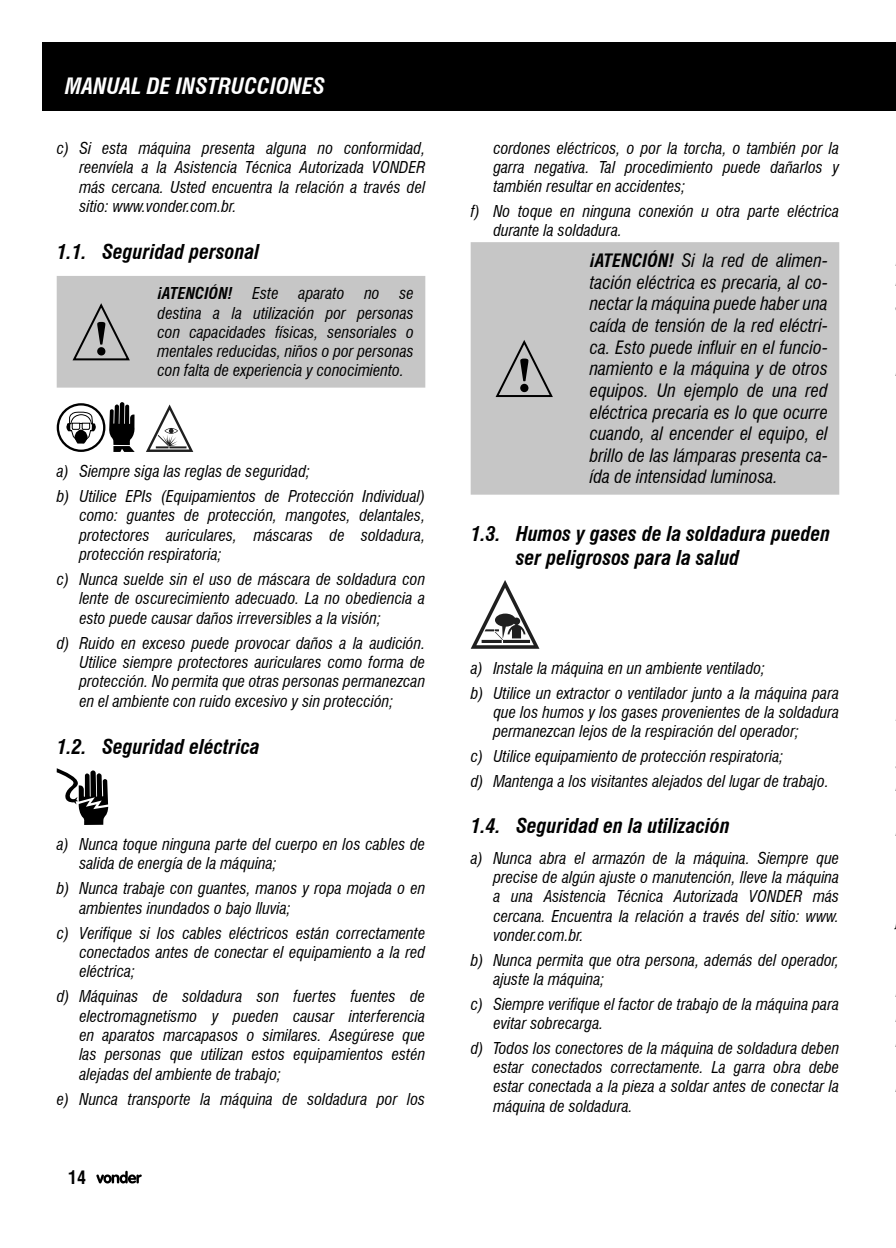
<style>
.page{position:relative;width:896px;height:1248px;background:#fff}
.page>*{position:absolute;margin:0;border:0;box-sizing:border-box;transform-origin:0 0}
.t1{font:italic 700 condensed 22px "Swiss 721 BT";color:#fff}
.t2{font:italic 700 condensed 20px/24px "Swiss 721 BT";color:#000}
.t3{font:italic condensed 18px/21.6px "Swiss 721 BT";color:#000;text-align:justify}
.t4{font:700 condensed 18px "Swiss 721 BT";color:#000}
.t5{font:italic condensed 16px/19.4px "Swiss 721 BT";color:#000;text-align:justify}
.s1{font-weight:700}
</style>
<div class="page">
<div style="left:471px;top:242px;width:368px;height:252px;background:#c6c6c6"></div>
<svg style="left:494px;top:337px;width:60px;height:61px;background:#a9a9a9"></svg>
<svg style="left:471px;top:580px;width:68px;height:68px"></svg>
<div style="left:57px;top:276px;width:368px;height:111px;background:#c6c6c6"></div>
<svg style="left:58px;top:404px;width:46px;height:47px"></svg>
<div style="left:57px;top:403px;width:48px;height:49px;border:2px solid #000;border-radius:50%"></div>
<svg style="left:64px;top:411px;width:34px;height:33px"></svg>
<svg style="left:109px;top:402px;width:26px;height:50px"></svg>
<svg style="left:146px;top:404px;width:47px;height:48px"></svg>
<svg style="left:57px;top:768px;width:51px;height:56px"></svg>
<div style="left:867px;top:43px;width:29px;height:68px;background:#000"></div>
<div style="left:43px;top:43px;width:824px;height:68px;background:#000"></div>
<svg style="left:96px;top:1170px;width:46px;height:13px"></svg>
<h1 class="t1" style="left:65px;top:73px;width:262px">MANUAL DE INSTRUCCIONES</h1>
<p class="t5" style="left:79px;top:138px;width:347px;text-indent:-23px">c) Si esta máquina presenta alguna no conformidad, reenvíela a la Asistencia Técnica Autorizada VONDER más cercana. Usted encuentra la relación a través del sitio: www.vonder.com.br.</p>
<p class="t2" style="left:57px;top:239px;width:204px">1.1. Seguridad personal</p>
<p class="t5" style="left:158px;top:284px;width:258px"><span class="s1">¡ATENCIÓN!</span> Este aparato no se destina a la utilización por personas con capacidades físicas, sensoriales o mentales reducidas, niños o por personas con falta de experiencia y conocimiento.</p>
<p class="t5" style="left:57px;top:458px;width:370px;line-height:25px">a) Siempre siga las reglas de seguridad;<br>b) Utilice EPIs (Equipamientos de Protección Individual)</p>
<p class="t5" style="left:79px;top:505px;width:347px">como: guantes de protección, mangotes, delantales, protectores auriculares, máscaras de soldadura, protección respiratoria;</p>
<p class="t5" style="left:79px;top:569px;width:347px;text-indent:-23px">c) Nunca suelde sin el uso de máscara de soldadura con lente de oscurecimiento adecuado. La no obediencia a esto puede causar daños irreversibles a la visión;</p>
<p class="t5" style="left:79px;top:633px;width:347px;text-indent:-23px">d) Ruido en exceso puede provocar daños a la audición.<br>Utilice siempre protectores auriculares como forma de protección. No permita que otras personas permanezcan en el ambiente con ruido excesivo y sin protección;</p>
<p class="t2" style="left:57px;top:734px;width:205px">1.2. Seguridad eléctrica</p>
<p class="t5" style="left:79px;top:834px;width:347px;text-indent:-23px">a) Nunca toque ninguna parte del cuerpo en los cables de salida de energía de la máquina;</p>
<p class="t5" style="left:79px;top:878px;width:347px;text-indent:-23px">b) Nunca trabaje con guantes, manos y ropa mojada o en ambientes inundados o bajo lluvia;</p>
<p class="t5" style="left:79px;top:923px;width:347px;text-indent:-23px">c) Verifique si los cables eléctricos están correctamente conectados antes de conectar el equipamiento a la red eléctrica;</p>
<p class="t5" style="left:79px;top:986px;width:347px;text-indent:-23px">d) Máquinas de soldadura son fuertes fuentes de electromagnetismo y pueden causar interferencia en aparatos marcapasos o similares. Asegúrese que las personas que utilizan estos equipamientos estén alejadas del ambiente de trabajo;</p>
<p class="t5" style="left:57px;top:1089px;width:370px">e) Nunca transporte la máquina de soldadura por los</p>
<p class="t4" style="left:68px;top:1166px;width:19px">14</p>
<p class="t5" style="left:493px;top:138px;width:347px">cordones eléctricos, o por la torcha, o también por la garra negativa. Tal procedimiento puede dañarlos y también resultar en accidentes;</p>
<p class="t5" style="left:493px;top:202px;width:347px;text-indent:-23px">f) No toque en ninguna conexión u otra parte eléctrica durante la soldadura.</p>
<p class="t3" style="left:590px;top:250px;width:240px"><span class="s1">¡ATENCIÓN!</span> Si la red de alimen&shy;tación eléctrica es precaria, al co&shy;nectar la máquina puede haber una caída de tensión de la red eléctri&shy;ca. Esto puede influir en el funcio&shy;namiento e la máquina y de otros equipos. Un ejemplo de una red eléctrica precaria es lo que ocurre cuando, al encender el equipo, el brillo de las lámparas presenta ca&shy;ída de intensidad luminosa.</p>
<p class="t2" style="left:516px;top:522px;width:316px;text-indent:-45px">1.3. Humos y gases de la soldadura pueden ser peligrosos para la salud</p>
<p class="t5" style="left:471px;top:655px;width:370px;line-height:24.8px">a) Instale la máquina en un ambiente ventilado;<br>b) Utilice un extractor o ventilador junto a la máquina para</p>
<p class="t5" style="left:493px;top:702px;width:347px">que los humos y los gases provenientes de la soldadura permanezcan lejos de la respiración del operador;</p>
<p class="t5" style="left:471px;top:743px;width:360px;line-height:24.8px">c) Utilice equipamiento de protección respiratoria;<br>d) Mantenga a los visitantes alejados del lugar de trabajo.</p>
<p class="t2" style="left:471px;top:814px;width:261px">1.4. Seguridad en la utilización</p>
<p class="t5" style="left:493px;top:848px;width:347px;text-indent:-23px">a) Nunca abra el armazón de la máquina. Siempre que precise de algún ajuste o manutención, lleve la máquina a una Asistencia Técnica Autorizada VONDER más cercana. Encuentra la relación a través del sitio: www. vonder.com.br.</p>
<p class="t5" style="left:493px;top:950px;width:347px;text-indent:-23px">b) Nunca permita que otra persona, además del operador, ajuste la máquina;</p>
<p class="t5" style="left:493px;top:994px;width:347px;text-indent:-23px">c) Siempre verifique el factor de trabajo de la máquina para evitar sobrecarga.</p>
<p class="t5" style="left:493px;top:1038px;width:347px;text-indent:-23px">d) Todos los conectores de la máquina de soldadura deben estar conectados correctamente. La garra obra debe estar conectada a la pieza a soldar antes de conectar la máquina de soldadura.</p>
</div>
